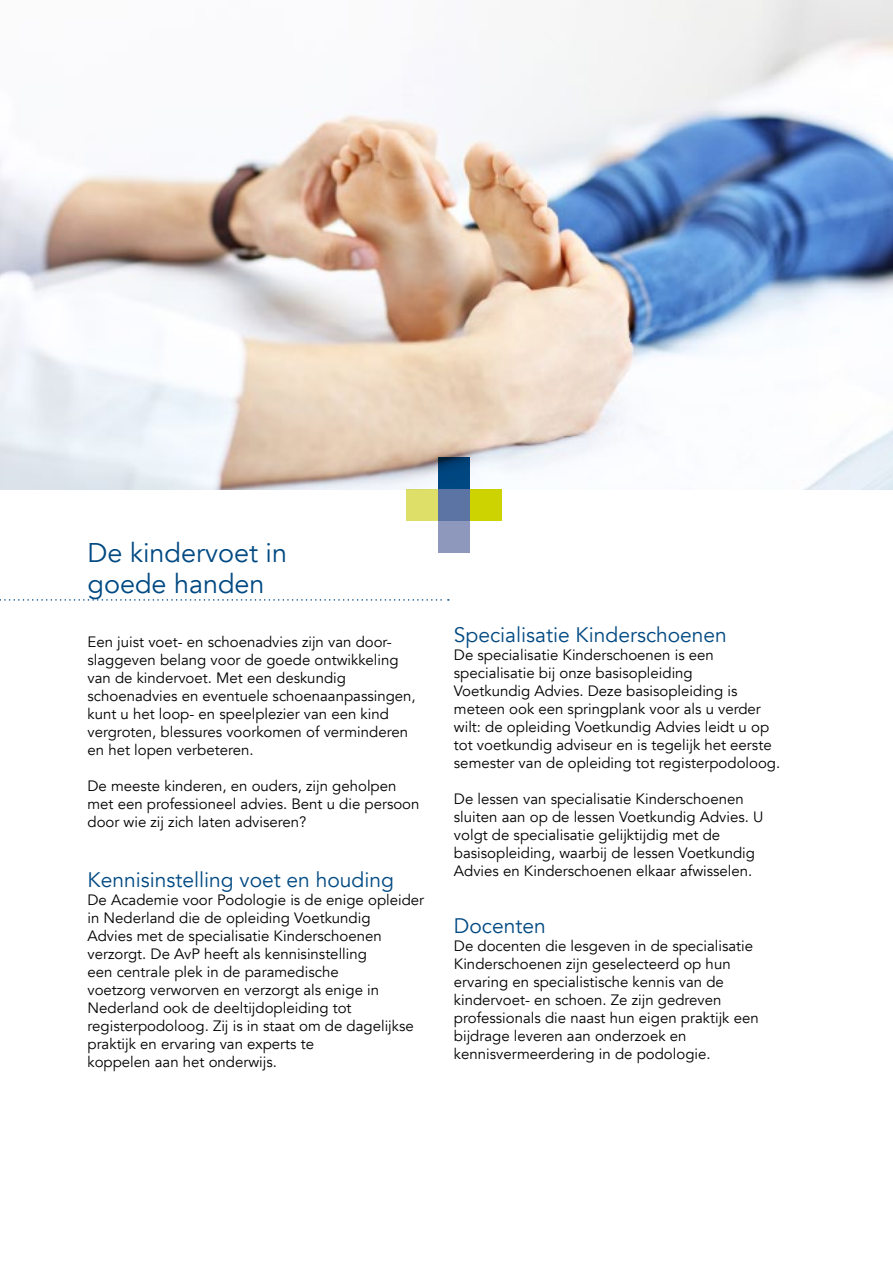
<style>
.page{position:relative;width:893px;height:1263px;background:#fff}
.page>*{position:absolute;margin:0;border:0;box-sizing:border-box;transform-origin:0 0}
.t1{font:27px/31.5px "Avenir";color:#004982}
.t2{font:21px "Avenir";color:#004982}
.t3{font:15px/18px "Avenir";color:#000}
</style>
<div class="page">
<img style="left:0;top:0;width:893px;height:489px">
<svg style="left:0;top:599px;width:449px;height:2px"></svg>
<div style="left:438px;top:489px;width:32px;height:32px;background:#5c74a3"></div>
<svg style="left:438px;top:457px;width:32px;height:32px"></svg>
<div style="left:438px;top:521px;width:32px;height:32px;background:#8d98bc"></div>
<div style="left:406px;top:489px;width:32px;height:32px;background:#dddf69"></div>
<div style="left:470px;top:489px;width:32px;height:32px;background:#ccd300"></div>
<h1 class="t1" style="left:88px;top:537px;width:201px">De kindervoet in goede handen</h1>
<p class="t3" style="left:88px;top:633px;width:330px">Een juist voet- en schoenadvies zijn van door&shy;slaggeven belang voor de goede ontwikkeling van de kindervoet. Met een deskundig schoenadvies en eventuele schoenaanpassingen, kunt u het loop- en speelplezier van een kind vergroten, blessures voorkomen of verminderen en het lopen verbeteren.</p>
<p class="t3" style="left:88px;top:777px;width:333px">De meeste kinderen, en ouders, zijn geholpen met een professioneel advies. Bent u die persoon door wie zij zich laten adviseren?</p>
<h2 class="t2" style="left:88px;top:867px;width:308px">Kennisinstelling voet en houding</h2>
<p class="t3" style="left:88px;top:891px;width:338px">De Academie voor Podologie is de enige opleider in Nederland die de opleiding Voetkundig<br>Advies met de specialisatie Kinderschoenen verzorgt. De AvP heeft als kennisinstelling<br>een centrale plek in de paramedische<br>voetzorg verworven en verzorgt als enige in Nederland ook de deeltijdopleiding tot registerpodoloog. Zij is in staat om de dagelijkse praktijk en ervaring van experts te<br>koppelen aan het onderwijs.</p>
<h2 class="t2" style="left:454px;top:622px;width:275px">Specialisatie Kinderschoenen</h2>
<p class="t3" style="left:454px;top:646px;width:328px">De specialisatie Kinderschoenen is een specialisatie bij onze basisopleiding<br>Voetkundig Advies. Deze basisopleiding is meteen ook een springplank voor als u verder wilt: de opleiding Voetkundig Advies leidt u op tot voetkundig adviseur en is tegelijk het eerste semester van de opleiding tot registerpodoloog.</p>
<p class="t3" style="left:454px;top:790px;width:311px">De lessen van specialisatie Kinderschoenen sluiten aan op de lessen Voetkundig Advies. U volgt de specialisatie gelijktijdig met de basisopleiding, waarbij de lessen Voetkundig Advies en Kinderschoenen elkaar afwisselen.</p>
<h2 class="t2" style="left:454px;top:913px;width:93px">Docenten</h2>
<p class="t3" style="left:454px;top:937px;width:306px">De docenten die lesgeven in de specialisatie Kinderschoenen zijn geselecteerd op hun ervaring en specialistische kennis van de kindervoet- en schoen. Ze zijn gedreven professionals die naast hun eigen praktijk een bijdrage leveren aan onderzoek en kennisvermeerdering in de podologie.</p>
</div>
